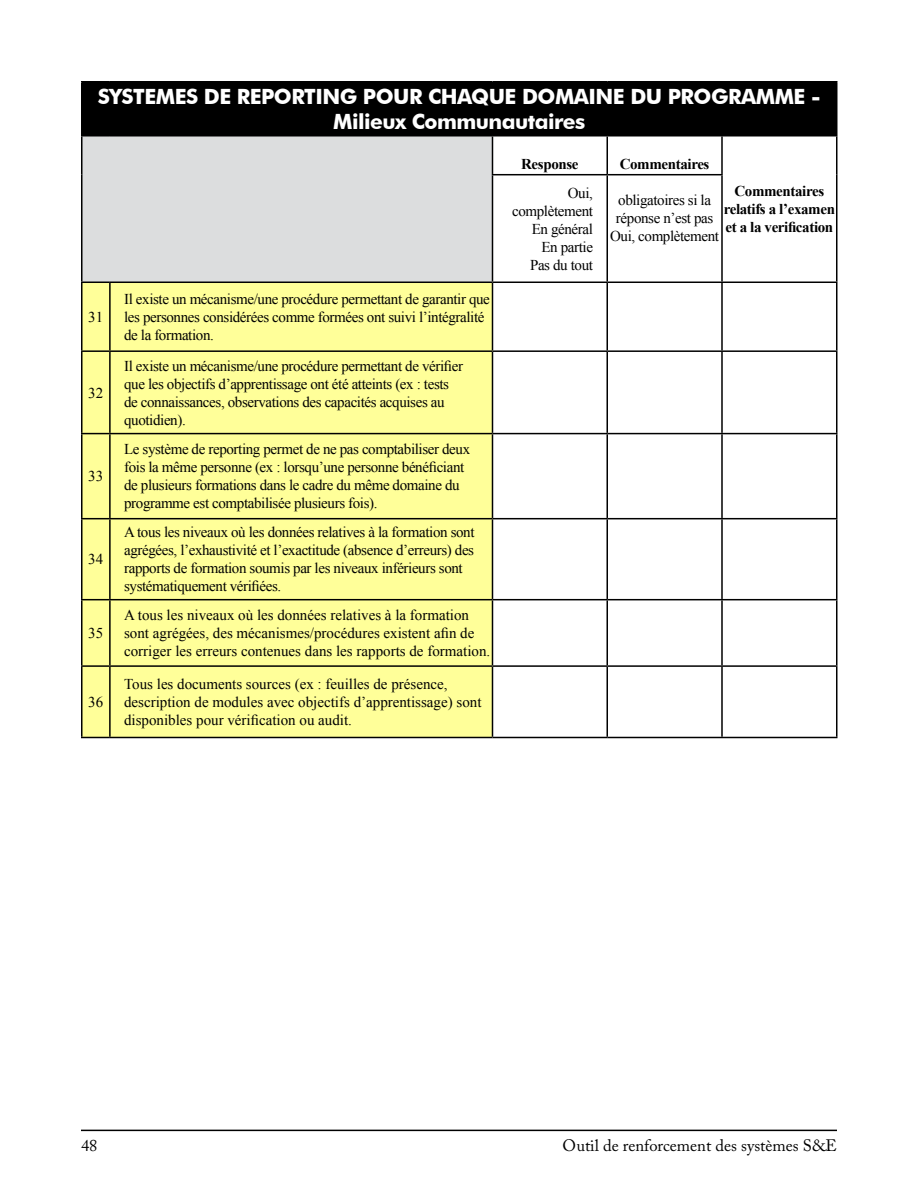
<style>
.page{position:relative;width:918px;height:1188px;background:#fff}
.page>*{position:absolute;margin:0;border:0;box-sizing:border-box;transform-origin:0 0}
.t1{font:700 21px/25.2px "Futura BT";letter-spacing:-.025em;color:#fff;text-align:center}
.t2{font:16.5px "Adobe Caslon Pro";color:#000}
.t3{font:15px/18px "Times New Roman";letter-spacing:-.025em;color:#000}
.t4{font:15px/18px "Times New Roman";color:#000}
.t5{font:700 15px/18px "Times New Roman";letter-spacing:-.025em;color:#000;text-align:center}
</style>
<div class="page">
<hr style="left:81px;top:1130px;width:756px;height:1px;background:#000">
<div style="left:82px;top:82px;width:755px;height:54px;background:#000"></div>
<div style="left:82px;top:136px;width:410px;height:146px;background:#dcddde"></div>
<svg style="left:493px;top:136px;width:343px;height:601px"></svg>
<div style="left:82px;top:283px;width:410px;height:454px;background:#ff9"></div>
<hr style="left:81px;top:600px;width:1px;height:65px;background:#000">
<hr style="left:109px;top:600px;width:2px;height:65px;background:#000">
<hr style="left:492px;top:600px;width:1px;height:65px;background:#000">
<hr style="left:606px;top:600px;width:2px;height:65px;background:#000">
<hr style="left:721px;top:600px;width:2px;height:65px;background:#000">
<hr style="left:836px;top:600px;width:1px;height:65px;background:#000">
<hr style="left:81px;top:665px;width:29px;height:2px;background:#000">
<hr style="left:81px;top:667px;width:1px;height:70px;background:#000">
<hr style="left:110px;top:665px;width:382px;height:2px;background:#000">
<hr style="left:109px;top:667px;width:2px;height:70px;background:#000">
<hr style="left:492px;top:665px;width:115px;height:2px;background:#000">
<hr style="left:492px;top:667px;width:1px;height:70px;background:#000">
<hr style="left:607px;top:665px;width:115px;height:2px;background:#000">
<hr style="left:606px;top:667px;width:2px;height:70px;background:#000">
<hr style="left:722px;top:665px;width:115px;height:2px;background:#000">
<hr style="left:721px;top:667px;width:2px;height:70px;background:#000">
<hr style="left:836px;top:667px;width:1px;height:70px;background:#000">
<svg style="left:81px;top:737px;width:29px;height:1px"></svg>
<hr style="left:110px;top:737px;width:382px;height:1px;background:#000">
<hr style="left:492px;top:737px;width:115px;height:1px;background:#000">
<hr style="left:607px;top:737px;width:115px;height:1px;background:#000">
<hr style="left:722px;top:737px;width:115px;height:1px;background:#000">
<hr style="left:81px;top:283px;width:1px;height:67px;background:#000">
<hr style="left:109px;top:283px;width:2px;height:67px;background:#000">
<hr style="left:492px;top:283px;width:1px;height:67px;background:#000">
<hr style="left:606px;top:283px;width:2px;height:67px;background:#000">
<hr style="left:721px;top:283px;width:2px;height:67px;background:#000">
<hr style="left:836px;top:283px;width:1px;height:67px;background:#000">
<hr style="left:81px;top:350px;width:29px;height:2px;background:#000">
<hr style="left:81px;top:352px;width:1px;height:81px;background:#000">
<hr style="left:110px;top:350px;width:382px;height:2px;background:#000">
<hr style="left:109px;top:352px;width:2px;height:81px;background:#000">
<hr style="left:492px;top:350px;width:115px;height:2px;background:#000">
<hr style="left:492px;top:352px;width:1px;height:81px;background:#000">
<hr style="left:607px;top:350px;width:115px;height:2px;background:#000">
<hr style="left:606px;top:352px;width:2px;height:81px;background:#000">
<hr style="left:722px;top:350px;width:115px;height:2px;background:#000">
<hr style="left:721px;top:352px;width:2px;height:81px;background:#000">
<hr style="left:836px;top:352px;width:1px;height:81px;background:#000">
<svg style="left:81px;top:433px;width:29px;height:1px"></svg>
<hr style="left:81px;top:434px;width:1px;height:84px;background:#000">
<hr style="left:110px;top:433px;width:382px;height:1px;background:#000">
<hr style="left:109px;top:434px;width:2px;height:84px;background:#000">
<hr style="left:492px;top:433px;width:115px;height:1px;background:#000">
<hr style="left:492px;top:434px;width:1px;height:84px;background:#000">
<hr style="left:607px;top:433px;width:115px;height:1px;background:#000">
<hr style="left:606px;top:434px;width:2px;height:84px;background:#000">
<hr style="left:722px;top:433px;width:115px;height:1px;background:#000">
<hr style="left:721px;top:434px;width:2px;height:84px;background:#000">
<hr style="left:836px;top:434px;width:1px;height:84px;background:#000">
<svg style="left:81px;top:518px;width:29px;height:1px"></svg>
<hr style="left:81px;top:519px;width:1px;height:80px;background:#000">
<hr style="left:110px;top:518px;width:382px;height:1px;background:#000">
<hr style="left:109px;top:519px;width:2px;height:80px;background:#000">
<hr style="left:492px;top:518px;width:115px;height:1px;background:#000">
<hr style="left:492px;top:519px;width:1px;height:80px;background:#000">
<hr style="left:607px;top:518px;width:115px;height:1px;background:#000">
<hr style="left:606px;top:519px;width:2px;height:80px;background:#000">
<hr style="left:722px;top:518px;width:115px;height:1px;background:#000">
<hr style="left:721px;top:519px;width:2px;height:80px;background:#000">
<hr style="left:836px;top:519px;width:1px;height:80px;background:#000">
<svg style="left:81px;top:599px;width:29px;height:1px"></svg>
<hr style="left:110px;top:599px;width:382px;height:1px;background:#000">
<hr style="left:492px;top:599px;width:115px;height:1px;background:#000">
<hr style="left:607px;top:599px;width:115px;height:1px;background:#000">
<hr style="left:722px;top:599px;width:115px;height:1px;background:#000">
<svg style="left:81px;top:81px;width:29px;height:1px"></svg>
<hr style="left:81px;top:82px;width:1px;height:53px;background:#000">
<hr style="left:110px;top:81px;width:382px;height:1px;background:#000">
<hr style="left:492px;top:81px;width:115px;height:1px;background:#000">
<hr style="left:607px;top:81px;width:115px;height:1px;background:#000">
<hr style="left:722px;top:81px;width:115px;height:1px;background:#000">
<hr style="left:81px;top:136px;width:1px;height:39px;background:#000">
<hr style="left:492px;top:136px;width:1px;height:38px;background:#000">
<hr style="left:606px;top:136px;width:2px;height:38px;background:#000">
<hr style="left:721px;top:136px;width:2px;height:38px;background:#000">
<hr style="left:836px;top:136px;width:1px;height:39px;background:#000">
<hr style="left:81px;top:175px;width:1px;height:107px;background:#000">
<hr style="left:492px;top:174px;width:115px;height:1px;background:#000">
<hr style="left:492px;top:175px;width:1px;height:107px;background:#000">
<hr style="left:836px;top:175px;width:1px;height:107px;background:#000">
<svg style="left:81px;top:282px;width:29px;height:1px"></svg>
<hr style="left:110px;top:282px;width:382px;height:1px;background:#000">
<hr style="left:492px;top:282px;width:115px;height:1px;background:#000">
<hr style="left:722px;top:282px;width:115px;height:1px;background:#000">
<hr style="left:607px;top:174px;width:116px;height:1px;background:#000">
<hr style="left:606px;top:175px;width:2px;height:107px;background:#000">
<hr style="left:721px;top:175px;width:2px;height:107px;background:#000">
<hr style="left:607px;top:282px;width:115px;height:1px;background:#000">
<h1 class="t1" style="left:98px;top:84px;width:724px">SYSTEMES DE REPORTING POUR CHAQUE DOMAINE DU PROGRAMME -<br>Milieux Communautaires</h1>
<p class="t5" style="left:521px;top:154px;width:59px">Response</p>
<p class="t5" style="left:620px;top:154px;width:91px">Commentaires</p>
<p class="t5" style="left:724px;top:182px;width:113px">Commentaires relatifs a l’examen et a la verification</p>
<p class="t3" style="left:512px;top:183px;width:82px;text-align:right">Oui, complètement<br>En général<br>En partie<br>Pas du tout</p>
<p class="t3" style="left:610px;top:191px;width:110px;text-align:center">obligatoires si la réponse n’est pas<br>Oui, complètement</p>
<p class="t3" style="left:88px;top:308px;width:16px">31</p>
<p class="t3" style="left:88px;top:383px;width:16px">32</p>
<p class="t3" style="left:88px;top:467px;width:16px">33</p>
<p class="t3" style="left:88px;top:550px;width:16px">34</p>
<p class="t3" style="left:88px;top:624px;width:16px">35</p>
<p class="t3" style="left:88px;top:693px;width:16px">36</p>
<p class="t3" style="left:124px;top:290px;width:367px">Il existe un mécanisme/une procédure permettant de garantir que les personnes considérées comme formées ont suivi l’intégralité de la formation.</p>
<p class="t3" style="left:124px;top:356px;width:340px">Il existe un mécanisme/une procédure permettant de vérifier que les objectifs d’apprentissage ont été atteints (ex : tests de connaissances, observations des capacités acquises au quotidien).</p>
<p class="t3" style="left:124px;top:440px;width:348px">Le système de reporting permet de ne pas comptabiliser deux fois la même personne (ex : lorsqu’une personne bénéficiant de plusieurs formations dans le cadre du même domaine du programme est comptabilisée plusieurs fois).</p>
<p class="t3" style="left:124px;top:523px;width:352px">A tous les niveaux où les données relatives à la formation sont agrégées, l’exhaustivité et l’exactitude (absence d’erreurs) des rapports de formation soumis par les niveaux inférieurs sont systématiquement vérifiées.</p>
<p class="t4" style="left:124px;top:606px;width:368px">A tous les niveaux où les données relatives à la formation sont agrégées, des mécanismes/procédures existent afin de corriger les erreurs contenues dans les rapports de formation.</p>
<p class="t4" style="left:124px;top:675px;width:359px">Tous les documents sources (ex : feuilles de présence, description de modules avec objectifs d’apprentissage) sont disponibles pour vérification ou audit.</p>
<p class="t2" style="left:81px;top:1135px;width:18px">48</p>
<p class="t2" style="left:563px;top:1135px;width:276px">Outil de renforcement des systèmes S&amp;E</p>
</div>
